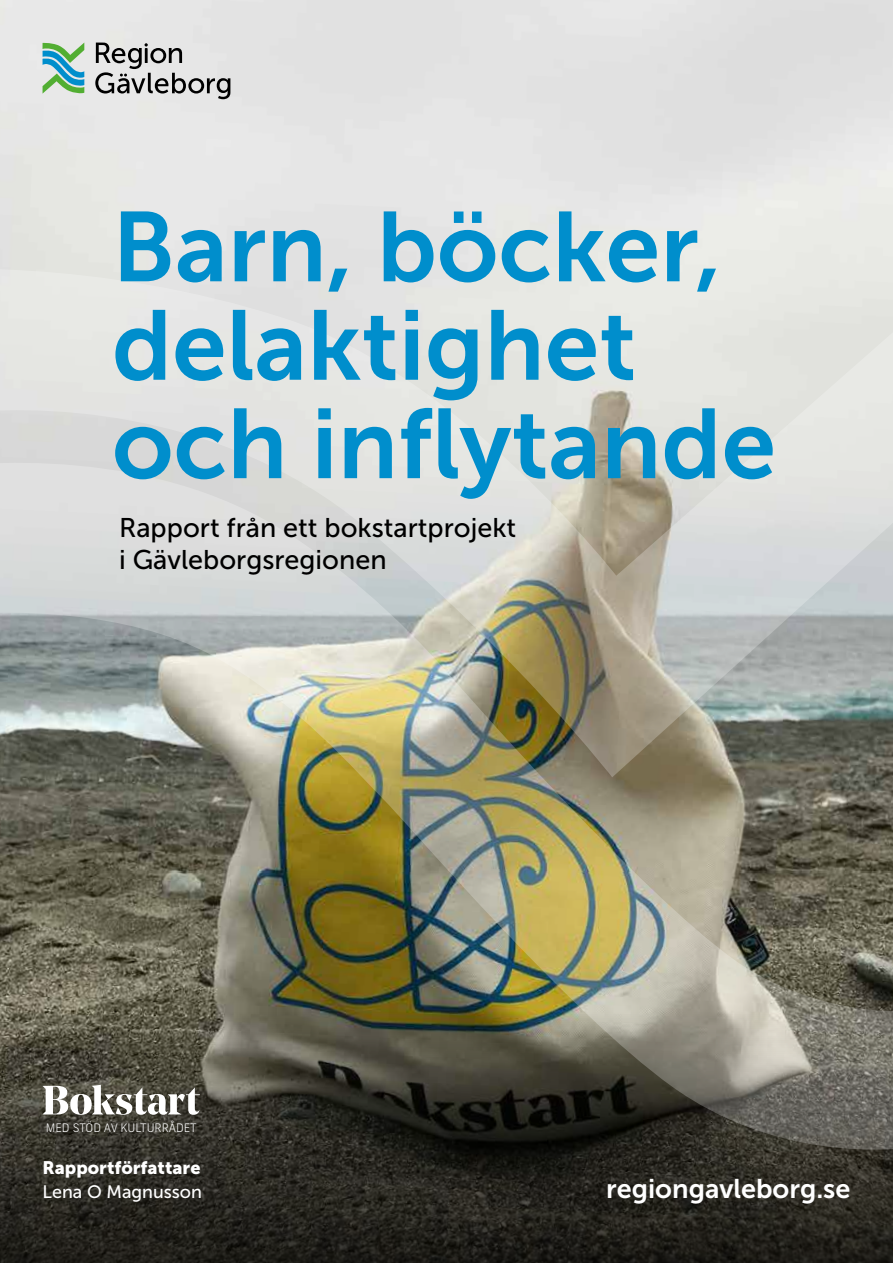
<style>
.page{position:relative;width:893px;height:1263px;background:#fff}
.page>*{position:absolute;margin:0;border:0;box-sizing:border-box;transform-origin:0 0}
.t1{font:98.4px/98.4px "Museo Sans 700";color:#008ecc}
.t2{font:27px/32.4px "Museo Sans 500";color:#000}
.t3{font:27px "Museo Sans 700";color:#fff}
.t4{font:18px "Museo Sans 900";color:#fff}
.t5{font:18px "Museo Sans 500";color:#fff}
.t6{font:300 11.7px "Frank New";letter-spacing:-.005em;color:#fff}
</style>
<div class="page">
<svg style="left:0;top:1151px;width:893px;height:112px;background:#26241e"></svg>
<div style="left:0;top:258px;width:893px;height:179px;background:#e6e6e2"></div>
<img style="left:0;top:437px;width:893px;height:714px">
<svg style="left:43px;top:43px;width:41px;height:51px;background:#83c1b0"></svg>
<svg style="left:95px;top:43px;width:135px;height:56px;background:#b5b5b5"></svg>
<svg style="left:43px;top:1085px;width:157px;height:30px"></svg>
<h1 class="t1" style="left:112px;top:198px;width:666px">Barn, böcker, delaktighet och inflytande</h1>
<p class="t2" style="left:119px;top:511px;width:399px">Rapport från ett bokstartprojekt i Gävleborgsregionen</p>
<p class="t6" style="left:46px;top:1120px;width:152px">MED STÖD AV KULTURRÅDET</p>
<p class="t4" style="left:43px;top:1158px;width:159px">Rapportförfattare</p>
<p class="t5" style="left:43px;top:1182px;width:161px">Lena O Magnusson</p>
<p class="t3" style="left:606px;top:1174px;width:246px">regiongavleborg.se</p>
</div>
